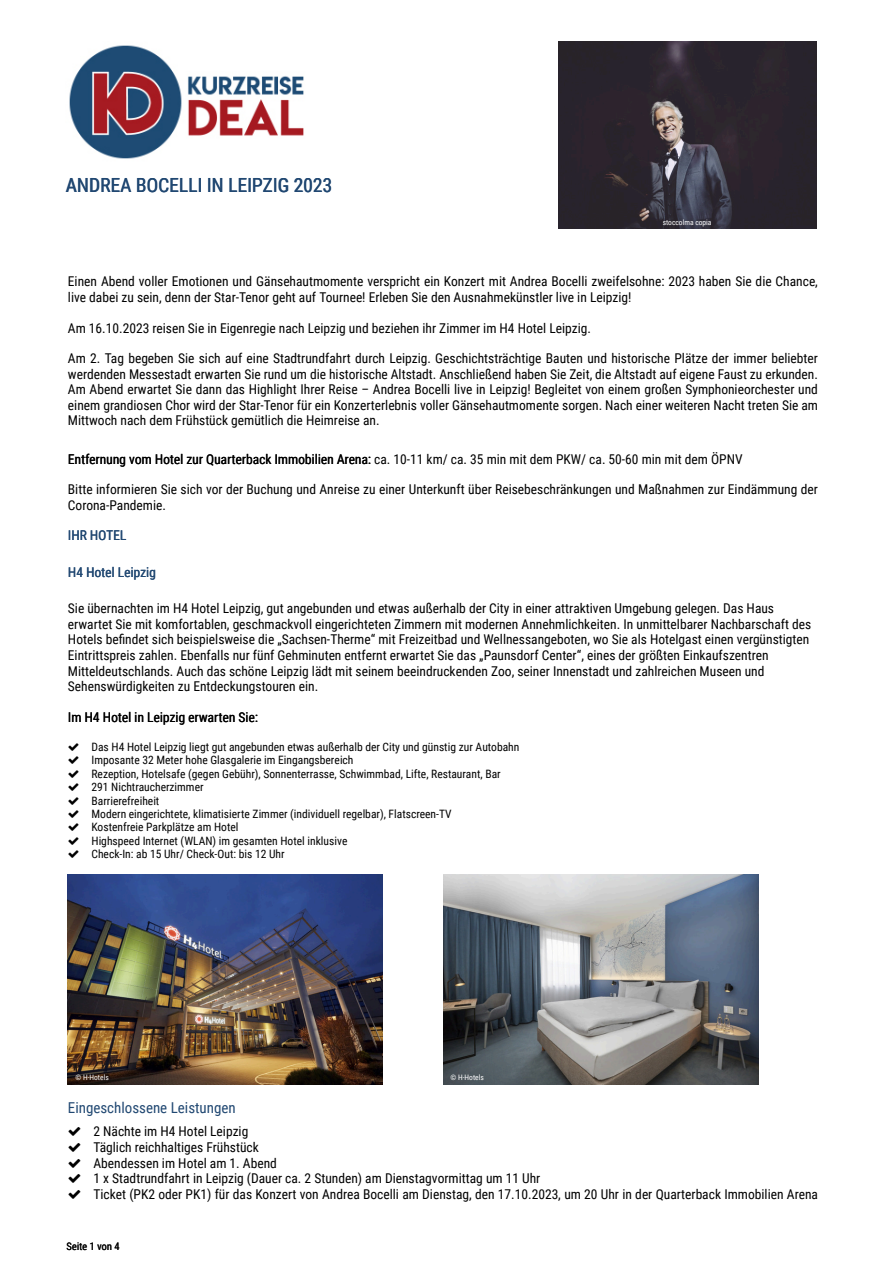
<style>
.page{position:relative;width:893px;height:1263px;background:#fff}
.page>*{position:absolute;margin:0;border:0;box-sizing:border-box;transform-origin:0 0}
.t1{font:19.5px "Roboto Condensed";color:#214872}
.t2{font:15px "Roboto Condensed";color:#214872}
.t3{font:13.5px/15.6px "Roboto Condensed";color:#000}
.t4{font:13.5px "Roboto Condensed";color:#214872}
.t5{font:11.55px/13.5px "Roboto Condensed";color:#000}
.t6{font:10.5px "Roboto Condensed";color:#000}
.t7{font:7.5px "Roboto Condensed";color:#fff}
</style>
<div class="page">
<img style="left:68px;top:874px;width:315px;height:210px">
<img style="left:443px;top:874px;width:315px;height:210px">
<img style="left:69px;top:45px;width:235px;height:114px">
<img style="left:558px;top:41px;width:258px;height:188px">
<h1 class="t1" style="left:66px;top:176px;width:268px">ANDREA BOCELLI IN LEIPZIG 2023</h1>
<p class="t7" style="left:663px;top:219px;width:50px">stoccolma copia</p>
<p class="t3" style="left:68px;top:275px;width:751px">Einen Abend voller Emotionen und Gänsehautmomente verspricht ein Konzert mit Andrea Bocelli zweifelsohne: 2023 haben Sie die Chance, live dabei zu sein, denn der Star-Tenor geht auf Tournee! Erleben Sie den Ausnahmekünstler live in Leipzig!</p>
<p class="t3" style="left:68px;top:321px;width:525px">Am 16.10.2023 reisen Sie in Eigenregie nach Leipzig und beziehen ihr Zimmer im H4 Hotel Leipzig.</p>
<p class="t3" style="left:68px;top:352px;width:751px;text-align:justify">Am 2. Tag begeben Sie sich auf eine Stadtrundfahrt durch Leipzig. Geschichtsträchtige Bauten und historische Plätze der immer beliebter werdenden Messestadt erwarten Sie rund um die historische Altstadt. Anschließend haben Sie Zeit, die Altstadt auf eigene Faust zu erkunden.<br>Am Abend erwartet Sie dann das Highlight Ihrer Reise – Andrea Bocelli live in Leipzig! Begleitet von einem großen Symphonieorchester und einem grandiosen Chor wird der Star-Tenor für ein Konzerterlebnis voller Gänsehautmomente sorgen. Nach einer weiteren Nacht treten Sie am Mittwoch nach dem Frühstück gemütlich die Heimreise an.</p>
<p class="t3" style="left:68px;top:452px;width:676px">Entfernung vom Hotel zur Quarterback Immobilien Arena: ca. 10-11 km/ ca. 35 min mit dem PKW/ ca. 50-60 min mit dem ÖPNV</p>
<p class="t3" style="left:68px;top:482px;width:751px">Bitte informieren Sie sich vor der Buchung und Anreise zu einer Unterkunft über Reisebeschränkungen und Maßnahmen zur Eindämmung der<br>Corona-Pandemie.</p>
<p class="t4" style="left:68px;top:529px;width:60px">IHR HOTEL</p>
<p class="t4" style="left:68px;top:566px;width:89px">H4 Hotel Leipzig</p>
<p class="t3" style="left:68px;top:602px;width:745px">Sie übernachten im H4 Hotel Leipzig, gut angebunden und etwas außerhalb der City in einer attraktiven Umgebung gelegen. Das Haus erwartet Sie mit komfortablen, geschmackvoll eingerichteten Zimmern mit modernen Annehmlichkeiten. In unmittelbarer Nachbarschaft des Hotels befindet sich beispielsweise die „Sachsen-Therme“ mit Freizeitbad und Wellnessangeboten, wo Sie als Hotelgast einen vergünstigten Eintrittspreis zahlen. Ebenfalls nur fünf Gehminuten entfernt erwartet Sie das „Paunsdorf Center“, eines der größten Einkaufszentren Mitteldeutschlands. Auch das schöne Leipzig lädt mit seinem beeindruckenden Zoo, seiner Innenstadt und zahlreichen Museen und Sehenswürdigkeiten zu Entdeckungstouren ein.</p>
<p class="t3" style="left:68px;top:710px;width:191px">Im H4 Hotel in Leipzig erwarten Sie:</p>
<p class="t5" style="left:92px;top:741px;width:429px">Das H4 Hotel Leipzig liegt gut angebunden etwas außerhalb der City und günstig zur Autobahn Imposante 32 Meter hohe Glasgalerie im Eingangsbereich<br>Rezeption, Hotelsafe (gegen Gebühr), Sonnenterrasse, Schwimmbad, Lifte, Restaurant, Bar 291 Nichtraucherzimmer<br>Barrierefreiheit<br>Modern eingerichtete, klimatisierte Zimmer (individuell regelbar), Flatscreen-TV<br>Kostenfreie Parkplätze am Hotel<br>Highspeed Internet (WLAN) im gesamten Hotel inklusive<br>Check-In: ab 15 Uhr/ Check-Out: bis 12 Uhr</p>
<p class="t7" style="left:75px;top:1074px;width:35px">© H-Hotels</p>
<p class="t7" style="left:450px;top:1074px;width:35px">© H-Hotels</p>
<p class="t2" style="left:68px;top:1100px;width:169px">Eingeschlossene Leistungen</p>
<p class="t3" style="left:93px;top:1124px;width:726px">2 Nächte im H4 Hotel Leipzig<br>Täglich reichhaltiges Frühstück<br>Abendessen im Hotel am 1. Abend<br>1 x Stadtrundfahrt in Leipzig (Dauer ca. 2 Stunden) am Dienstagvormittag um 11 Uhr<br>Ticket (PK2 oder PK1) für das Konzert von Andrea Bocelli am Dienstag, den 17.10.2023, um 20 Uhr in der Quarterback Immobilien Arena</p>
<p class="t6" style="left:66px;top:1242px;width:55px">Seite 1 von 4</p>
</div>
